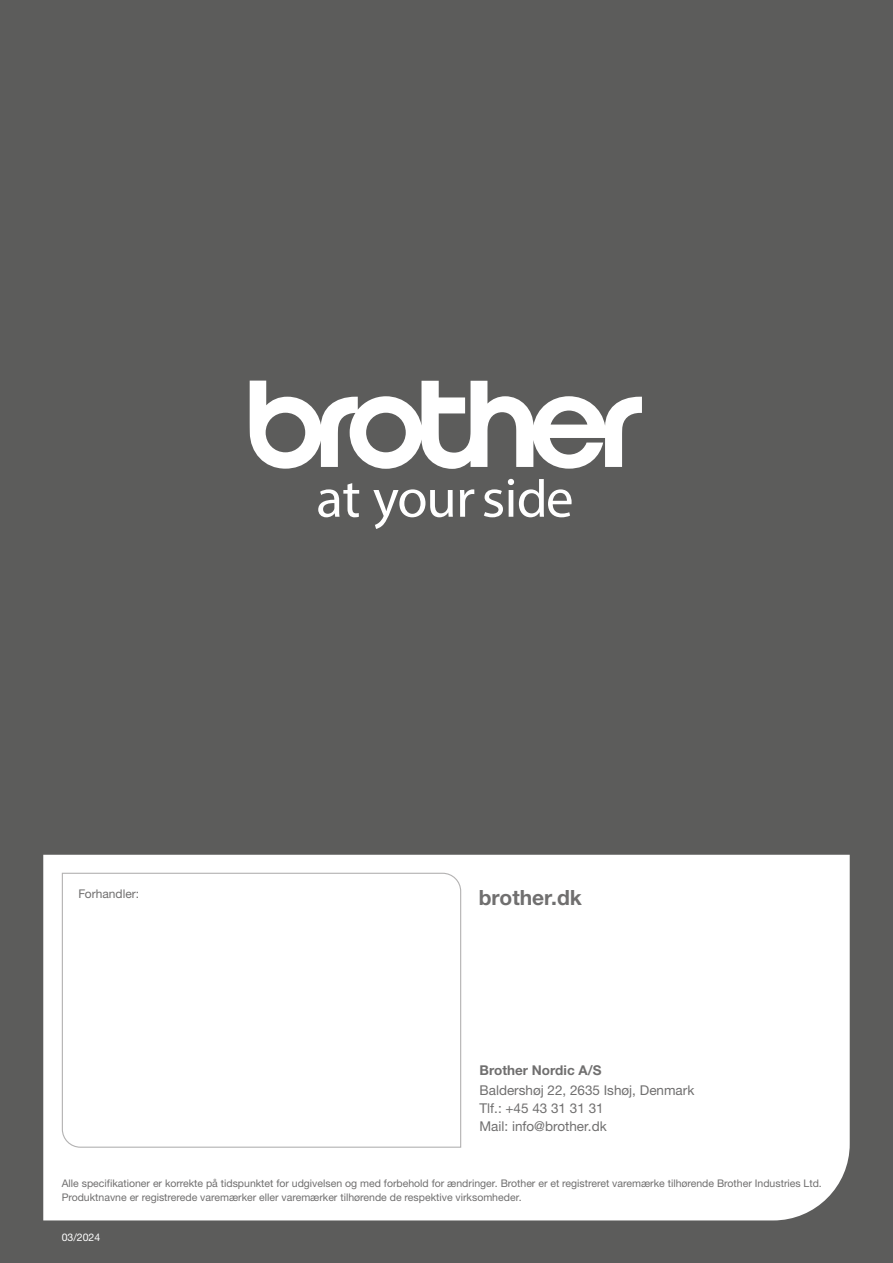
<style>
.page{position:relative;width:893px;height:1263px;background:#5c5c5b}
.page>*{position:absolute;margin:0;border:0;box-sizing:border-box;transform-origin:0 0}
.t1{font:700 21px "Helvetica Neue LTW1 G";color:#706f6f}
.t2{font:13.5px/18px "Helvetica Neue LTW1 G";color:#706f6f}
.t3{font:700 13.5px "Helvetica Neue LTW1 G";color:#706f6f}
.t4{font:12px "Helvetica Neue LTW1 G";color:#706f6f}
.t5{font:10.5px/13.5px "Helvetica Neue LTW1 G";color:#706f6f}
.t6{font:10.5px "Helvetica Neue LTW1 G";color:#fff}
</style>
<div class="page">
<div style="left:43px;top:855px;width:807px;height:365px;background:#fff"></div>
<svg style="left:250px;top:381px;width:392px;height:88px"></svg>
<svg style="left:318px;top:483px;width:41px;height:34px"></svg>
<svg style="left:373px;top:489px;width:80px;height:40px"></svg>
<svg style="left:460px;top:489px;width:14px;height:28px"></svg>
<svg style="left:484px;top:479px;width:88px;height:38px"></svg>
<div style="left:477px;top:888px;width:334px;height:23px;background:#fff"></div>
<div style="left:61px;top:872px;width:401px;height:276px;background:#fff"></div>
<p class="t4" style="left:79px;top:886px;width:62px">Forhandler:</p>
<h1 class="t1" style="left:479px;top:884px;width:105px">brother.dk</h1>
<p class="t3" style="left:479px;top:1061px;width:124px">Brother Nordic A/S</p>
<p class="t2" style="left:479px;top:1081px;width:216px">Baldershøj 22, 2635 Ishøj, Denmark<br>Tlf.: +45 43 31 31 31<br>Mail: info@brother.dk</p>
<p class="t5" style="left:62px;top:1177px;width:761px">Alle specifikationer er korrekte på tidspunktet for udgivelsen og med forbehold for ændringer. Brother er et registreret varemærke tilhørende Brother Industries Ltd.<br>Produktnavne er registrerede varemærker eller varemærker tilhørende de respektive virksomheder.</p>
<p class="t6" style="left:62px;top:1230px;width:40px">03/2024</p>
</div>
